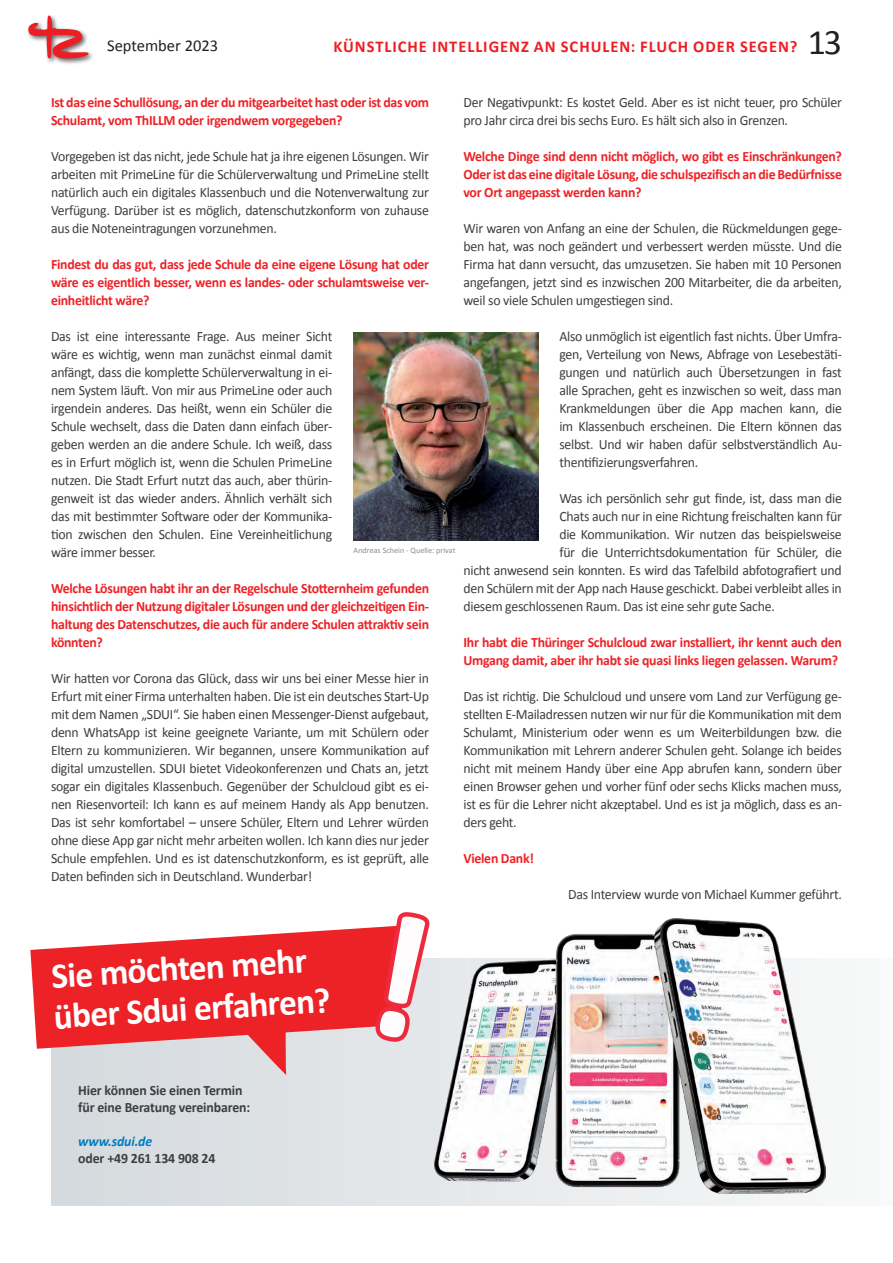
<style>
.page{position:relative;width:893px;height:1263px;background:#fff}
.page>*{position:absolute;margin:0;border:0;box-sizing:border-box;transform-origin:0 0}
.t1{font:700 36px/40.7px "Calibri";color:#fff}
.t2{font:36px "Calibri";color:#231f20}
.t3{font:700 16.5px "Calibri";letter-spacing:.06em;color:#ee1d23}
.t4{font:16.5px "Calibri";color:#231f20}
.t5{font:14.25px/18px "Calibri";letter-spacing:-.02em;color:#3e3e3f;text-align:justify}
.t6{font:700 14.25px/18px "Calibri";letter-spacing:-.02em;color:#ed2227;text-align:justify}
.t7{font:700 14.25px/17.1px "Calibri";letter-spacing:-.01em;color:#3e3e3f}
.t8{font:italic 700 14.25px "Calibri";letter-spacing:-.01em;color:#007cc2}
.t9{font:8.1px "Calibri";color:#8a8c8f}
</style>
<div class="page">
<div style="left:51px;top:959px;width:842px;height:246px;background:linear-gradient(to right,#d5dade,#f5f6f6)"></div>
<div style="left:26px;top:1px;width:69px;height:64px;background:#231f20;opacity:.69"></div>
<svg style="left:28px;top:15px;width:61px;height:44px"></svg>
<img style="left:435px;top:918px;width:390px;height:275px">
<svg style="left:247px;top:1049px;width:40px;height:27px"></svg>
<svg style="left:30px;top:927px;width:373px;height:122px;background:#ed484c"></svg>
<svg style="left:373px;top:912px;width:59px;height:133px"></svg>
<img style="left:354px;top:333px;width:184px;height:207px">
<p class="t4" style="left:107px;top:34px;width:112px">September 2023</p>
<h1 class="t2" style="left:808px;top:17px;width:36px">13</h1>
<p class="t3" style="left:333px;top:34px;width:465px">KÜNSTLICHE INTELLIGENZ AN SCHULEN: FLUCH ODER SEGEN?</p>
<p class="t6" style="left:51px;top:93px;width:380px">Ist das eine Schullösung, an der du mitgearbeitet hast oder ist das vom<br>Schulamt, vom ThILLM oder irgendwem vorgegeben?</p>
<p class="t5" style="left:51px;top:147px;width:379px">Vorgegeben ist das nicht, jede Schule hat ja ihre eigenen Lösungen. Wir arbeiten mit PrimeLine für die Schülerverwaltung und PrimeLine stellt natürlich auch ein digitales Klassenbuch und die Notenverwaltung zur Verfügung. Darüber ist es möglich, datenschutzkonform von zuhause aus die Noteneintragungen vorzunehmen.</p>
<p class="t6" style="left:51px;top:255px;width:380px">Findest du das gut, dass jede Schule da eine eigene Lösung hat oder wäre es eigentlich besser, wenn es landes- oder schulamtsweise ver&shy;einheitlicht wäre?</p>
<p class="t5" style="left:51px;top:327px;width:283px">Das ist eine interessante Frage. Aus meiner Sicht wäre es wichtig, wenn man zunächst einmal damit anfängt, dass die komplette Schülerverwaltung in ei&shy;nem System läuft. Von mir aus PrimeLine oder auch irgendein anderes. Das heißt, wenn ein Schüler die Schule wechselt, dass die Daten dann einfach über&shy;geben werden an die andere Schule. Ich weiß, dass es in Erfurt möglich ist, wenn die Schulen PrimeLine nutzen. Die Stadt Erfurt nutzt das auch, aber thürin&shy;genweit ist das wieder anders. Ähnlich verhält sich das mit bestimmter Software oder der Kommunika&shy;tion zwischen den Schulen. Eine Vereinheitlichung wäre immer besser.</p>
<p class="t6" style="left:51px;top:579px;width:380px">Welche Lösungen habt ihr an der Regelschule Stotternheim gefunden hinsichtlich der Nutzung digitaler Lösungen und der gleichzeitigen Ein&shy;haltung des Datenschutzes, die auch für andere Schulen attraktiv sein könnten?</p>
<p class="t5" style="left:51px;top:669px;width:380px">Wir hatten vor Corona das Glück, dass wir uns bei einer Messe hier in Erfurt mit einer Firma unterhalten haben. Die ist ein deutsches Start-Up mit dem Namen „SDUI“. Sie haben einen Messenger-Dienst aufgebaut, denn WhatsApp ist keine geeignete Variante, um mit Schülern oder Eltern zu kommunizieren. Wir begannen, unsere Kommunikation auf digital umzustellen. SDUI bietet Videokonferenzen und Chats an, jetzt sogar ein digitales Klassenbuch. Gegenüber der Schulcloud gibt es ei&shy;nen Riesenvorteil: Ich kann es auf meinem Handy als App benutzen.<br>Das ist sehr komfortabel – unsere Schüler, Eltern und Lehrer würden ohne diese App gar nicht mehr arbeiten wollen. Ich kann dies nur jeder Schule empfehlen. Und es ist datenschutzkonform, es ist geprüft, alle Daten befinden sich in Deutschland. Wunderbar!</p>
<p class="t9" style="left:354px;top:545px;width:103px">Andreas Schein - Quelle: privat</p>
<p class="t5" style="left:463px;top:93px;width:380px">Der Negativpunkt: Es kostet Geld. Aber es ist nicht teuer, pro Schüler pro Jahr circa drei bis sechs Euro. Es hält sich also in Grenzen.</p>
<p class="t6" style="left:463px;top:147px;width:380px">Welche Dinge sind denn nicht möglich, wo gibt es Einschränkungen?<br>Oder ist das eine digitale Lösung, die schulspezifisch an die Bedürfnisse vor Ort angepasst werden kann?</p>
<p class="t5" style="left:463px;top:219px;width:380px">Wir waren von Anfang an eine der Schulen, die Rückmeldungen gege&shy;ben hat, was noch geändert und verbessert werden müsste. Und die Firma hat dann versucht, das umzusetzen. Sie haben mit 10 Personen angefangen, jetzt sind es inzwischen 200 Mitarbeiter, die da arbeiten, weil so viele Schulen umgestiegen sind.</p>
<p class="t5" style="left:559px;top:327px;width:284px">Also unmöglich ist eigentlich fast nichts. Über Umfra&shy;gen, Verteilung von News, Abfrage von Lesebestäti&shy;gungen und natürlich auch Übersetzungen in fast alle Sprachen, geht es inzwischen so weit, dass man Krankmeldungen über die App machen kann, die im Klassenbuch erscheinen. Die Eltern können das selbst. Und wir haben dafür selbstverständlich Au&shy;thentifizierungsverfahren.</p>
<p class="t5" style="left:559px;top:489px;width:284px">Was ich persönlich sehr gut finde, ist, dass man die</p>
<p class="t5" style="left:559px;top:507px;width:284px">Chats auch nur in eine Richtung freischalten kann für</p>
<p class="t5" style="left:559px;top:525px;width:284px">die Kommunikation. Wir nutzen das beispielsweise</p>
<p class="t5" style="left:559px;top:543px;width:284px">für die Unterrichtsdokumentation für Schüler, die</p>
<p class="t5" style="left:463px;top:561px;width:380px">nicht anwesend sein konnten. Es wird das Tafelbild abfotografiert und</p>
<p class="t5" style="left:463px;top:579px;width:380px">den Schülern mit der App nach Hause geschickt. Dabei verbleibt alles in</p>
<p class="t5" style="left:463px;top:597px;width:313px">diesem geschlossenen Raum. Das ist eine sehr gute Sache.</p>
<p class="t6" style="left:463px;top:633px;width:380px">Ihr habt die Thüringer Schulcloud zwar installiert, ihr kennt auch den<br>Umgang damit, aber ihr habt sie quasi links liegen gelassen. Warum?</p>
<p class="t5" style="left:463px;top:687px;width:380px">Das ist richtig. Die Schulcloud und unsere vom Land zur Verfügung ge&shy;stellten E-Mailadressen nutzen wir nur für die Kommunikation mit dem Schulamt, Ministerium oder wenn es um Weiterbildungen bzw. die Kommunikation mit Lehrern anderer Schulen geht. Solange ich beides nicht mit meinem Handy über eine App abrufen kann, sondern über einen Browser gehen und vorher fünf oder sechs Klicks machen muss, ist es für die Lehrer nicht akzeptabel. Und es ist ja möglich, dass es an&shy;ders geht.</p>
<p class="t6" style="left:463px;top:849px;width:72px">Vielen Dank!</p>
<p class="t5" style="left:568px;top:885px;width:275px">Das Interview wurde von Michael Kummer geführt.</p>
<h1 class="t1" style="left:50px;top:956px;width:279px;rotate:-4deg">Sie möchten mehr über Sdui erfahren?</h1>
<p class="t7" style="left:78px;top:1081px;width:174px">Hier können Sie einen Termin für eine Beratung vereinbaren:</p>
<p class="t8" style="left:78px;top:1131px;width:75px">www.sdui.de</p>
<p class="t7" style="left:78px;top:1150px;width:139px">oder +49 261 134 908 24</p>
</div>
